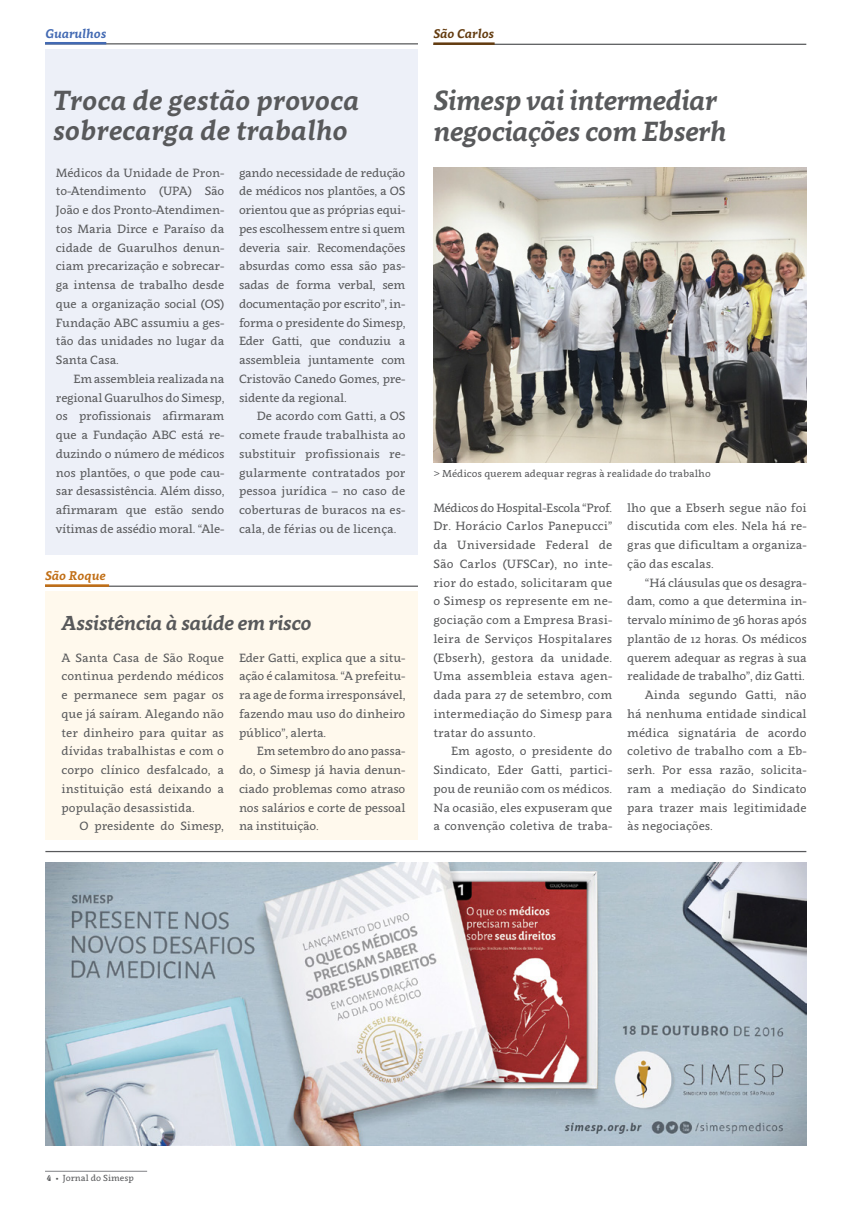
<style>
.page{position:relative;width:851px;height:1205px;background:#fff}
.page>*{position:absolute;margin:0;border:0;box-sizing:border-box;transform-origin:0 0}
.t1{font:italic 700 27.5px/30.2px "Clavo";color:#58595b}
.t2{font:italic 700 27.5px/31.2px "Clavo";letter-spacing:-.02em;color:#58595b}
.t3{font:italic 700 20px "Clavo";letter-spacing:-.02em;color:#58595b}
.t4{font:italic 700 12.5px "Clavo";color:#436ab3}
.t5{font:italic 700 12.5px "Clavo";color:#643c10}
.t6{font:italic 700 12.5px "Clavo";color:#c16e15}
.t7{font:11.88px/18.8px "Clavo";color:#58595b;text-align:justify}
.t8{font:10px "Clavo";color:#58595b}
.t9{font:8.75px "Clavo";color:#58595b}
.s1{color:#585a5b}
.s2{font-weight:700;font-style:italic}
</style>
<div class="page">
<hr style="left:45px;top:1171px;width:102px;height:1px;background:#808285">
<div style="left:45px;top:49px;width:373px;height:506px;background:#edf0f8"></div>
<hr style="left:45px;top:43px;width:373px;height:1px;background:#58595b">
<hr style="left:45px;top:42px;width:61px;height:2px;background:#436ab3">
<hr style="left:433px;top:44px;width:373px;height:1px;background:#58595b">
<hr style="left:433px;top:42px;width:61px;height:3px;background:#643c10">
<img style="left:433px;top:167px;width:373px;height:296px">
<img style="left:46px;top:862px;width:760px;height:283px">
<hr style="left:45px;top:851px;width:761px;height:1px;background:#58595b">
<div style="left:45px;top:591px;width:373px;height:249px;background:#fff9ed"></div>
<hr style="left:45px;top:585px;width:373px;height:2px;background:#58595b">
<hr style="left:45px;top:584px;width:64px;height:3px;background:#c16e15">
<p class="t4" style="left:45px;top:24px;width:62px">Guarulhos</p>
<h1 class="t1" style="left:53px;top:84px;width:308px">Troca de gestão provoca sobrecarga de trabalho</h1>
<p class="t7" style="left:56px;top:163px;width:170px">Médicos da Unidade de Pron&shy;to-Atendimento (UPA) São João e dos Pronto-Atendimen&shy;tos Maria Dirce e Paraíso da cidade de Guarulhos denun&shy;ciam precarização e sobrecar&shy;ga intensa de trabalho desde que a organização social (OS)<br>Fundação ABC assumiu a ges&shy;tão das unidades no lugar da Santa Casa.</p>
<p class="t7" style="left:56px;top:369px;width:170px;text-indent:18px">Em assembleia realizada na regional Guarulhos do Simesp, os profissionais afirmaram que a Fundação ABC está re&shy;duzindo o número de médicos nos plantões, o que pode cau&shy;sar desassistência. Além disso, afirmaram que estão sendo vítimas de assédio moral. “Ale-</p>
<p class="t6" style="left:45px;top:566px;width:62px">São Roque</p>
<h2 class="t3" style="left:62px;top:609px;width:251px">Assistência à saúde em risco</h2>
<p class="t7" style="left:62px;top:647px;width:164px">A Santa Casa de São Roque continua perdendo médicos e permanece sem pagar os que já saíram. Alegando não ter dinheiro para quitar as dívidas trabalhistas e com o corpo clínico desfalcado, a instituição está deixando a população desassistida.</p>
<p class="t7" style="left:79px;top:816px;width:146px">O presidente do Simesp,</p>
<p class="t7" style="left:239px;top:163px;width:168px">gando necessidade de redução de médicos nos plantões, a OS orientou que as próprias equi&shy;pes escolhessem entre si quem deveria sair. Recomendações absurdas como essa são pas&shy;sadas de forma verbal, sem documentação por escrito”, in&shy;forma o presidente do Simesp, Eder Gatti, que conduziu a assembleia juntamente com Cristovão Canedo Gomes, pre&shy;sidente da regional.</p>
<p class="t7" style="left:239px;top:406px;width:168px;text-indent:18px">De acordo com Gatti, a OS comete fraude trabalhista ao substituir profissionais re&shy;gularmente contratados por pessoa jurídica – no caso de coberturas de buracos na es&shy;cala, de férias ou de licença.</p>
<p class="t7" style="left:239px;top:647px;width:168px">Eder Gatti, explica que a situ&shy;ação é calamitosa. “A prefeitu&shy;ra age de forma irresponsável, fazendo mau uso do dinheiro público”, alerta.</p>
<p class="t7" style="left:239px;top:741px;width:168px;text-indent:18px">Em setembro do ano passa&shy;do, o Simesp já havia denun&shy;ciado problemas como atraso nos salários e corte de pessoal na instituição.</p>
<p class="t5" style="left:433px;top:24px;width:62px">São Carlos</p>
<h1 class="t2" style="left:433px;top:83px;width:294px"><span class="s1">Simesp</span> vai intermediar negociações com Ebserh</h1>
<p class="t8" style="left:433px;top:466px;width:278px">&gt; Médicos querem adequar regras à realidade do trabalho</p>
<p class="t7" style="left:433px;top:497px;width:180px">Médicos do Hospital-Escola “Prof.<br>Dr. Horácio Carlos Panepucci” da Universidade Federal de São Carlos (UFSCar), no inte&shy;rior do estado, solicitaram que o Simesp os represente em ne&shy;gociação com a Empresa Brasi&shy;leira de Serviços Hospitalares (Ebserh), gestora da unidade.<br>Uma assembleia estava agen&shy;dada para 27 de setembro, com intermediação do Simesp para tratar do assunto.</p>
<p class="t7" style="left:433px;top:741px;width:180px;text-indent:18px">Em agosto, o presidente do Sindicato, Eder Gatti, partici&shy;pou de reunião com os médicos.<br>Na ocasião, eles expuseram que a convenção coletiva de traba-</p>
<p class="t7" style="left:627px;top:497px;width:181px">lho que a Ebserh segue não foi discutida com eles. Nela há re&shy;gras que dificultam a organiza&shy;ção das escalas.</p>
<p class="t7" style="left:644px;top:572px;width:163px">“Há cláusulas que os desagra-</p>
<p class="t7" style="left:627px;top:591px;width:181px">dam, como a que determina in-</p>
<p class="t7" style="left:627px;top:610px;width:181px">tervalo mínimo de 36 horas após</p>
<p class="t7" style="left:627px;top:629px;width:181px">plantão de 12 horas. Os médicos</p>
<p class="t7" style="left:627px;top:647px;width:181px">querem adequar as regras à sua</p>
<p class="t7" style="left:627px;top:666px;width:179px">realidade de trabalho”, diz Gatti.</p>
<p class="t7" style="left:644px;top:685px;width:163px">Ainda segundo Gatti, não</p>
<p class="t7" style="left:627px;top:704px;width:181px">há nenhuma entidade sindical</p>
<p class="t7" style="left:627px;top:722px;width:181px">médica signatária de acordo</p>
<p class="t7" style="left:627px;top:741px;width:181px">coletivo de trabalho com a Eb-</p>
<p class="t7" style="left:627px;top:760px;width:181px">serh. Por essa razão, solicita-</p>
<p class="t7" style="left:627px;top:779px;width:181px">ram a mediação do Sindicato</p>
<p class="t7" style="left:627px;top:797px;width:181px">para trazer mais legitimidade</p>
<p class="t7" style="left:627px;top:816px;width:87px">às negociações.</p>
<p class="t9" style="left:47px;top:1172px;width:88px"><span class="s2">4</span> • Jornal do Simesp</p>
</div>
